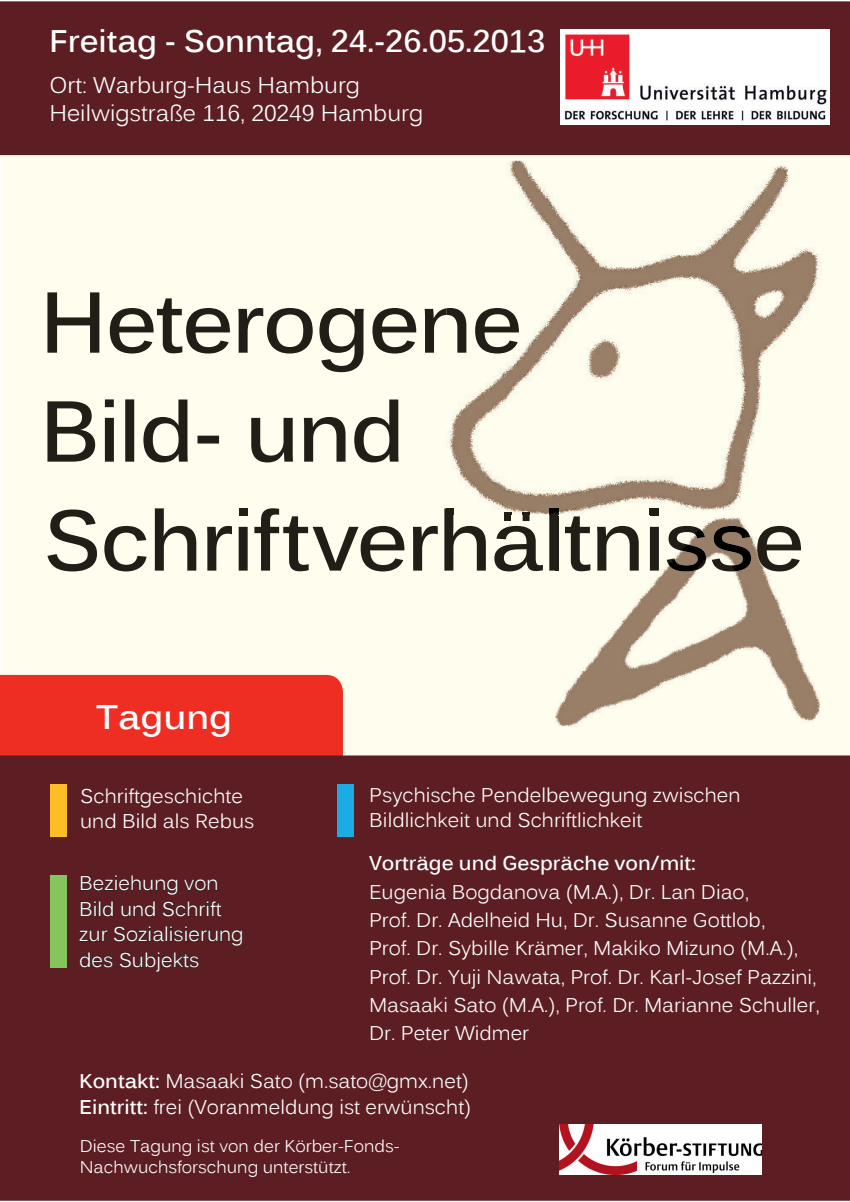
<style>
.page{position:relative;width:850px;height:1202px;background:#fff}
.page>*{position:absolute;margin:0;border:0;box-sizing:border-box;transform-origin:0 0}
.t1{font:700 34px "Kalinga";color:#fff;scale:1.05 1}
.t2{font:700 31.2px "Kalinga";color:#fff}
.t3{font:22.6px/27.2px "Kalinga";color:#fff}
.t4{font:19.8px/25.4px "Kalinga";color:#fff}
.t5{font:700 19.8px "Kalinga";color:#fff}
.t6{font:17px/20.4px "Kalinga";color:#fff}
.s1{font-weight:700}
</style>
<div class="page">
<div style="left:1px;top:150px;width:849px;height:611px;background:#fffdee"></div>
<div style="left:0;top:675px;width:343px;height:80px;background:#ee2e23"></div>
<img style="left:449px;top:161px;width:371px;height:353px">
<img style="left:555px;top:517px;width:265px;height:210px">
<div style="left:0;top:755px;width:850px;height:446px;background:#5c1e23"></div>
<div style="left:0;top:1px;width:850px;height:154px;background:#5c1e23"></div>
<img style="left:475px;top:308px;width:44px;height:46px">
<img style="left:446px;top:308px;width:20px;height:45px">
<svg style="left:47px;top:292px;width:399px;height:80px"></svg>
<svg style="left:47px;top:399px;width:352px;height:63px"></svg>
<img style="left:667px;top:526px;width:134px;height:45px">
<img style="left:580px;top:517px;width:10px;height:54px">
<img style="left:597px;top:526px;width:62px;height:45px">
<svg style="left:47px;top:508px;width:533px;height:63px"></svg>
<svg style="left:650px;top:508px;width:9px;height:8px"></svg>
<div style="left:239px;top:508px;width:9px;height:8px;background:#211e17"></div>
<svg style="left:80px;top:875px;width:143px;height:42px;background:#4d1e22"></svg>
<svg style="left:79px;top:926px;width:164px;height:46px;background:#501e22"></svg>
<img style="left:560px;top:1124px;width:202px;height:51px">
<div style="left:50px;top:784px;width:16px;height:52px;background:#fdbd26"></div>
<div style="left:50px;top:876px;width:16px;height:92px;background:#84c65d"></div>
<div style="left:338px;top:784px;width:16px;height:52px;background:#1aace3"></div>
<img style="left:561px;top:30px;width:268px;height:94px">
<h2 class="t2" style="left:49px;top:30px;width:498px">Freitag - Sonntag, 24.-26.05.2013</h2>
<p class="t3" style="left:49px;top:74px;width:375px">Ort: Warburg-Haus Hamburg<br>Heilwigstraße 116, 20249 Hamburg</p>
<h1 class="t1" style="left:96px;top:705px;width:131px">Tagung</h1>
<p class="t4" style="left:80px;top:785px;width:176px">Schriftgeschichte und Bild als Rebus</p>
<p class="t4" style="left:79px;top:873px;width:166px">Beziehung von<br>Bild und Schrift zur Sozialisierung des Subjekts</p>
<p class="t4" style="left:369px;top:784px;width:373px">Psychische Pendelbewegung zwischen<br>Bildlichkeit und Schriftlichkeit</p>
<p class="t5" style="left:369px;top:856px;width:328px">Vorträge und Gespräche von/mit:</p>
<p class="t4" style="left:369px;top:880px;width:452px;line-height:28.4px">Eugenia Bogdanova (M.A.), Dr. Lan Diao,<br>Prof. Dr. Adelheid Hu, Dr. Susanne Gottlob,<br>Prof. Dr. Sybille Krämer, Makiko Mizuno (M.A.), Prof. Dr. Yuji Nawata, Prof. Dr. Karl-Josef Pazzini, Masaaki Sato (M.A.), Prof. Dr. Marianne Schuller, Dr. Peter Widmer</p>
<p class="t4" style="left:79px;top:1070px;width:394px"><span class="s1">Kontakt:</span> Masaaki Sato (m.sato@gmx.net)<br><span class="s1">Eintritt:</span> frei (Voranmeldung ist erwünscht)</p>
<p class="t6" style="left:80px;top:1138px;width:321px">Diese Tagung ist von der Körber-Fonds-<br>Nachwuchsforschung unterstützt.</p>
</div>
